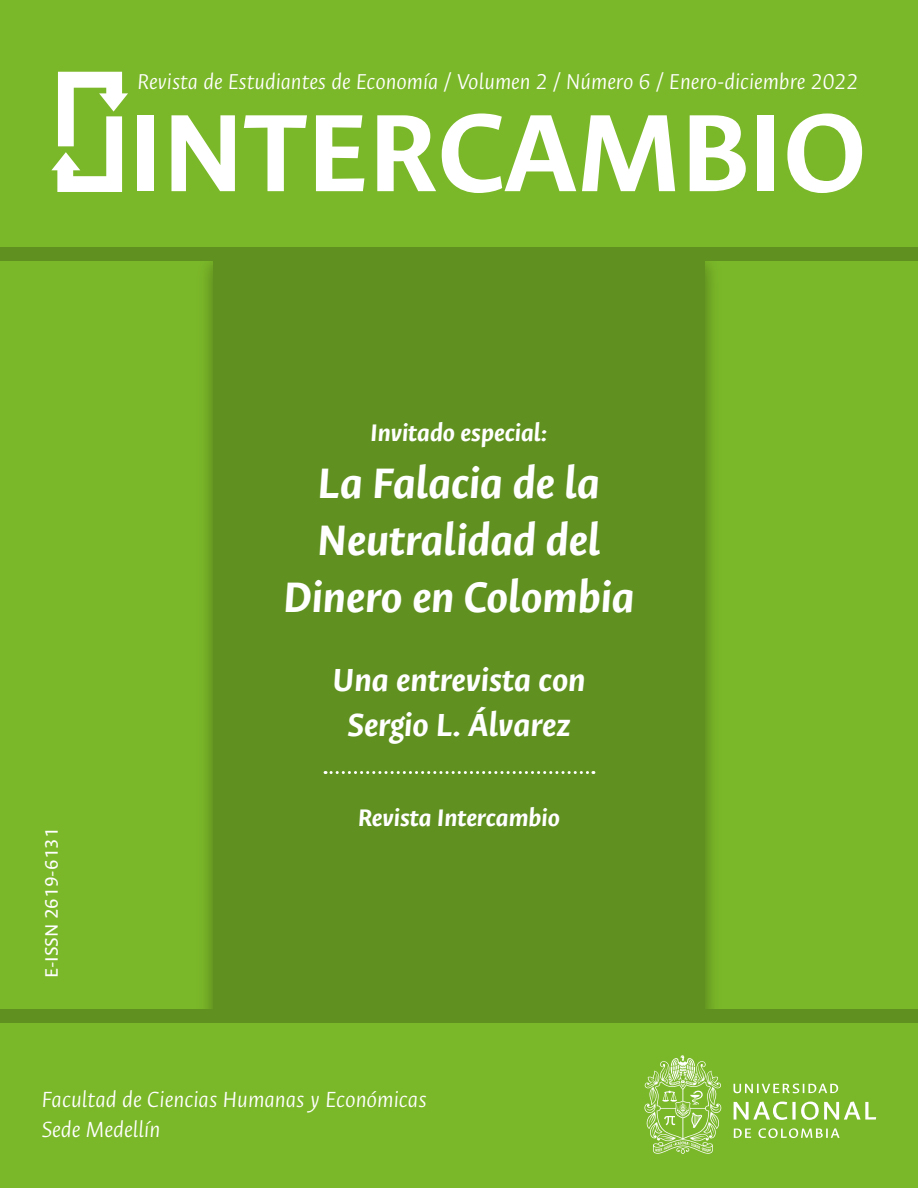
<style>
.page{position:relative;width:918px;height:1188px;background:#7bb829}
.page>*{position:absolute;margin:0;border:0;box-sizing:border-box;transform-origin:0 0}
.t1{font:700 123.9px "Ancizar Sans";color:#fff}
.t2{font:italic 700 48px/57px "Ancizar Sans";color:#fff;text-align:center}
.t3{font:italic 700 36px/45px "Ancizar Sans";color:#fff;text-align:center}
.t4{font:italic 700 27px "Ancizar Sans";color:#fff}
.t5{font:italic 300 24.75px/29.7px "Ancizar Sans";color:#fff}
.t6{font:italic 300 24.3px "Ancizar Sans";color:#fff}
.t7{font:20.25px "Ancizar Sans";color:#fff}
</style>
<div class="page">
<div style="left:213px;top:254px;width:492px;height:762px;background:#609020"></div>
<div style="left:0;top:247px;width:918px;height:14px;background:#609020"></div>
<svg style="left:51px;top:72px;width:77px;height:120px"></svg>
<svg style="left:734px;top:1084px;width:104px;height:9px"></svg>
<svg style="left:734px;top:1102px;width:142px;height:18px"></svg>
<svg style="left:734px;top:1129px;width:17px;height:9px"></svg>
<svg style="left:758px;top:1128px;width:82px;height:10px"></svg>
<svg style="left:644px;top:1055px;width:77px;height:99px"></svg>
<div style="left:0;top:1009px;width:918px;height:14px;background:#609020"></div>
<svg style="left:325px;top:771px;width:269px;height:3px"></svg>
<p class="t6" style="left:138px;top:68px;width:722px">Revista de Estudiantes de Economía / Volumen 2 / Número 6 / Enero-diciembre 2022</p>
<h1 class="t1" style="left:128px;top:84px;width:740px">INTERCAMBIO</h1>
<p class="t4" style="left:371px;top:417px;width:178px">Invitado especial:</p>
<h2 class="t2" style="left:283px;top:454px;width:353px">La Falacia de la<br>Neutralidad del<br>Dinero en Colombia</h2>
<h3 class="t3" style="left:332px;top:657px;width:255px">Una entrevista con<br>Sergio L. Álvarez</h3>
<p class="t7" style="left:41px;top:978px;width:152px;rotate:-90deg">E-ISSN 2619-6131</p>
<p class="t4" style="left:358px;top:802px;width:203px">Revista Intercambio</p>
<p class="t5" style="left:42px;top:1085px;width:386px">Facultad de Ciencias Humanas y Económicas<br>Sede Medellín</p>
</div>
